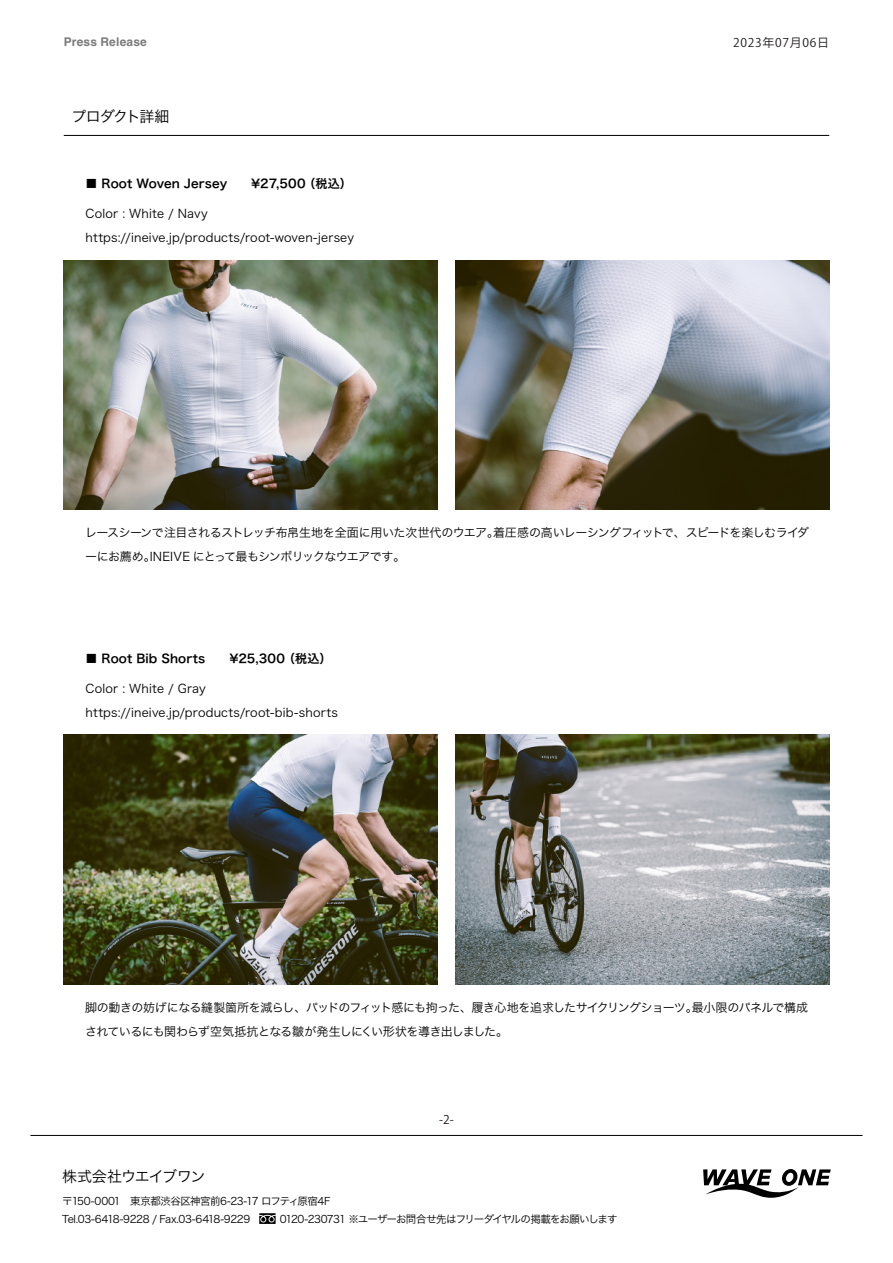
<style>
.page{position:relative;width:893px;height:1263px;background:#fff}
.page>*{position:absolute;margin:0;border:0;box-sizing:border-box;transform-origin:0 0}
.t1{font:15px "Hira Kaku Pro W3";letter-spacing:-.06em;color:#000}
.t2{font:12px/24px "Hira Kaku Pro W3";letter-spacing:.015em;color:#000}
.t3{font:12px/24px "Hira Kaku Pro W3";letter-spacing:-.05em;color:#000}
.t4{font:12px/24px "Hira Kaku Pro W3";letter-spacing:-.04em;color:#000}
.t5{font:12px "Hira Kaku Pro W6";letter-spacing:.01em;color:#000}
.t6{font:700 12px "Helvetica LT Std";letter-spacing:.015em;color:#7b7b7b}
.t7{font:12px "Koz Go Pr 6 N";letter-spacing:.06em;color:#231f20}
.t8{font:12px "Koz Go Pr 6 N";color:#231815}
.t9{font:10.5px/18px "Hira Kaku Pro W3";letter-spacing:-.055em;color:#000}
</style>
<div class="page">
<svg style="left:703px;top:1169px;width:128px;height:29px"></svg>
<svg style="left:259px;top:1213px;width:17px;height:11px"></svg>
<hr style="left:30px;top:1135px;width:832px;height:1px;background:#000">
<hr style="left:64px;top:135px;width:765px;height:1px;background:#000">
<img style="left:64px;top:260px;width:374px;height:250px">
<img style="left:455px;top:260px;width:374px;height:250px">
<img style="left:64px;top:735px;width:374px;height:249px">
<img style="left:455px;top:735px;width:374px;height:249px">
<p class="t6" style="left:64px;top:35px;width:85px">Press Release</p>
<p class="t1" style="left:71px;top:103px;width:100px">プロダクト詳細</p>
<p class="t5" style="left:86px;top:173px;width:268px">■ Root Woven Jersey　　¥27,500 （税込）</p>
<p class="t2" style="left:86px;top:201px;width:270px">Color : White / Navy https://ineive.jp/products/root-woven-jersey</p>
<p class="t7" style="left:733px;top:36px;width:98px">2023年07月06日</p>
<p class="t4" style="left:85px;top:520px;width:726px">レースシーンで注目されるストレッチ布帛生地を全面に用いた次世代のウエア。着圧感の高いレーシングフィットで、スピードを楽しむライダーにお薦め。INEIVE にとって最もシンボリックなウエアです。</p>
<p class="t5" style="left:86px;top:647px;width:247px">■ Root Bib Shorts　　¥25,300 （税込）</p>
<p class="t2" style="left:86px;top:675px;width:254px">Color : White / Gray https://ineive.jp/products/root-bib-shorts</p>
<p class="t3" style="left:85px;top:994px;width:725px">脚の動きの妨げになる縫製箇所を減らし、パッドのフィット感にも拘った、履き心地を追求したサイクリングショーツ。最小限のパネルで構成されているにも関わらず空気抵抗となる皺が発生しにくい形状を導き出しました。</p>
<p class="t8" style="left:439px;top:1113px;width:16px">-2-</p>
<p class="t1" style="left:62px;top:1163px;width:145px">株式会社ウエイブワン</p>
<p class="t9" style="left:62px;top:1191px;width:557px">〒150-0001　東京都渋谷区神宮前6-23-17 ロフティ原宿4F<br>Tel.03-6418-9228 / Fax.03-6418-9229　　　0120-230731 ※ユーザーお問合せ先はフリーダイヤルの掲載をお願いします</p>
</div>
